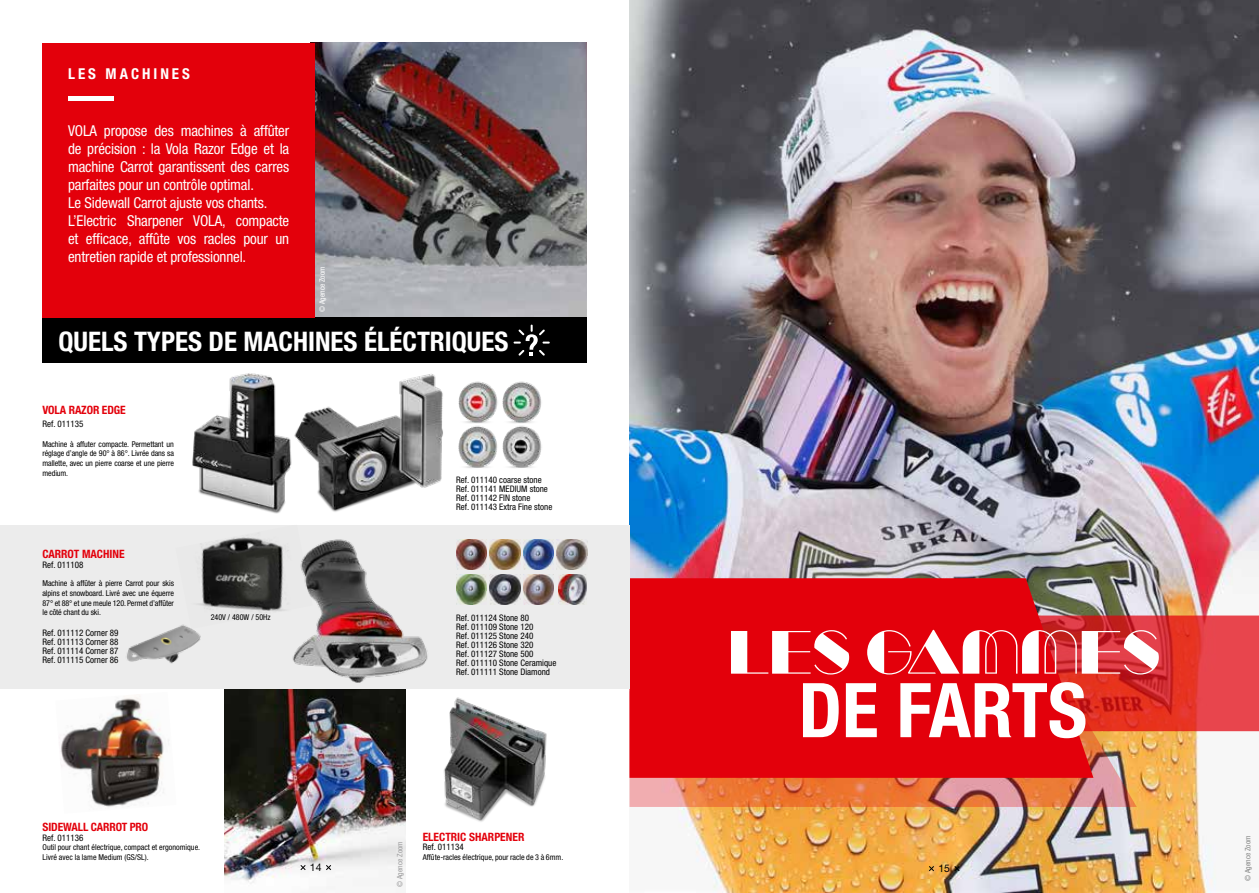
<style>
.page{position:relative;width:1259px;height:893px;background:#fff}
.page>*{position:absolute;margin:0;border:0;box-sizing:border-box;transform-origin:0 0}
.t1{font:58.05px "Manbow Solid";color:#fff}
.t2{font:700 condensed 27px "Helvetica Neue LT Std";color:#fff}
.t3{font:condensed 15px/18px "Helvetica Neue LT Std";letter-spacing:-.01em;color:#fff}
.t4{font:700 condensed 15px "Helvetica Neue LT Std";letter-spacing:.2em;color:#fff}
.t5{font:700 condensed 11.55px "Helvetica Neue LT Std";letter-spacing:-.01em;color:#e3000b}
.t6{font:10.5px "Helvetica Neue LT Std";color:#000}
.t7{font:condensed 9px/9px "Helvetica Neue LT Std";color:#000}
.t8{font:condensed 8.1px/9.6px "Helvetica Neue LT Std";color:#000;text-align:justify}
.t9{font:condensed 7.5px "Helvetica Neue LT Std";color:#868786}
.t10{font:condensed 7.5px "Helvetica Neue LT Std";color:#fff}
.t11{font:condensed 7.5px "Helvetica Neue LT Std";color:#9c9c9d}
</style>
<div class="page">
<img style="left:224px;top:689px;width:182px;height:195px">
<img style="left:315px;top:43px;width:272px;height:274px">
<img style="left:629px;top:0;width:630px;height:893px">
<svg style="left:629px;top:578px;width:464px;height:113px;background:#d8151d"></svg>
<svg style="left:629px;top:691px;width:507px;height:116px;background:#e13b2f"></svg>
<svg style="left:661px;top:615px;width:598px;height:116px;background:#e0151c"></svg>
<svg style="left:803px;top:682px;width:282px;height:56px"></svg>
<svg style="left:928px;top:866px;width:6px;height:5px"></svg>
<svg style="left:954px;top:866px;width:6px;height:5px"></svg>
<div style="left:0;top:525px;width:629px;height:164px;background:#ececec"></div>
<svg style="left:300px;top:865px;width:6px;height:5px"></svg>
<svg style="left:326px;top:865px;width:5px;height:5px"></svg>
<img style="left:192px;top:373px;width:97px;height:141px">
<img style="left:458px;top:381px;width:32px;height:37px">
<img style="left:490px;top:381px;width:52px;height:37px">
<img style="left:458px;top:418px;width:32px;height:50px">
<img style="left:490px;top:418px;width:52px;height:50px">
<img style="left:289px;top:374px;width:154px;height:138px">
<img style="left:256px;top:539px;width:172px;height:158px">
<img style="left:456px;top:539px;width:31px;height:30px">
<img style="left:490px;top:539px;width:30px;height:30px">
<img style="left:523px;top:539px;width:31px;height:30px">
<img style="left:557px;top:539px;width:30px;height:30px">
<img style="left:456px;top:574px;width:31px;height:30px">
<img style="left:490px;top:574px;width:30px;height:30px">
<img style="left:523px;top:574px;width:31px;height:30px">
<img style="left:558px;top:574px;width:28px;height:30px">
<img style="left:126px;top:628px;width:75px;height:36px">
<img style="left:175px;top:533px;width:138px;height:96px">
<img style="left:184px;top:593px;width:115px;height:28px">
<img style="left:59px;top:696px;width:110px;height:111px">
<img style="left:423px;top:689px;width:124px;height:133px">
<div style="left:43px;top:317px;width:544px;height:46px;background:#000"></div>
<div style="left:43px;top:43px;width:272px;height:274px;background:#e3000b"></div>
<div style="left:68px;top:96px;width:46px;height:5px;background:#fff"></div>
<svg style="left:513px;top:325px;width:37px;height:31px"></svg>
<h3 class="t4" style="left:68px;top:64px;width:123px">LES MACHINES</h3>
<p class="t3" style="left:68px;top:122px;width:223px">VOLA propose des machines à affûter de précision : la Vola Razor Edge et la machine Carrot garantissent des carres parfaites pour un contrôle optimal.<br>Le Sidewall Carrot ajuste vos chants.<br>L’Electric Sharpener VOLA, compacte et efficace, affûte vos racles pour un entretien rapide et professionnel.</p>
<p class="t10" style="left:318px;top:312px;width:47px;rotate:-90deg">© Agence Zoom</p>
<h2 class="t2" style="left:58px;top:325px;width:451px">QUELS TYPES DE MACHINES ÉLÉCTRIQUES</h2>
<h3 class="t5" style="left:42px;top:403px;width:85px">VOLA RAZOR EDGE</h3>
<p class="t7" style="left:42px;top:420px;width:42px">Ref. 011135</p>
<p class="t8" style="left:42px;top:439px;width:133px">Machine à affuter compacte. Permettant un réglage d’angle de 90° à 86°. Livrée dans sa mallette, avec un pierre coarse et une pierre medium.</p>
<h3 class="t5" style="left:42px;top:546px;width:84px">CARROT MACHINE</h3>
<p class="t7" style="left:42px;top:561px;width:42px">Ref. 011108</p>
<p class="t8" style="left:42px;top:579px;width:133px">Machine à affûter à pierre Carrot pour skis alpins et snowboard. Livré avec une équerre 87° et 88° et une meule 120. Permet d’affûter le côté chant du ski.</p>
<p class="t7" style="left:43px;top:628px;width:78px;text-align:justify">Ref. 011112 Corner 89<br>Ref. 011113 Corner 88<br>Ref. 011114 Corner 87<br>Ref. 011115 Corner 86</p>
<p class="t7" style="left:456px;top:475px;width:98px">Ref. 011140 coarse stone<br>Ref. 011141 MEDIUM stone<br>Ref. 011142 FIN stone<br>Ref. 011143 Extra Fine stone</p>
<p class="t8" style="left:211px;top:612px;width:61px">240V / 480W / 50Hz</p>
<p class="t7" style="left:456px;top:613px;width:102px">Ref. 011124 Stone 80<br>Ref. 011109 Stone 120<br>Ref. 011125 Stone 240<br>Ref. 011126 Stone 320<br>Ref. 011127 Stone 500<br>Ref. 011110 Stone Ceramique<br>Ref. 011111 Stone Diamond</p>
<h3 class="t5" style="left:43px;top:820px;width:107px">SIDEWALL CARROT PRO</h3>
<p class="t7" style="left:43px;top:833px;width:42px">Ref. 011136</p>
<p class="t8" style="left:43px;top:842px;width:159px">Outil pour chant électrique, compact et ergonomique.<br>Livré avec la lame Medium (GS/SL).</p>
<p class="t6" style="left:310px;top:860px;width:13px">14</p>
<p class="t11" style="left:395px;top:887px;width:47px;rotate:-90deg">© Agence Zoom</p>
<h3 class="t5" style="left:423px;top:830px;width:103px">ELECTRIC SHARPENER</h3>
<p class="t7" style="left:423px;top:843px;width:42px">Ref. 011134</p>
<p class="t8" style="left:423px;top:852px;width:142px">Affûte-racles électrique, pour racle de 3 à 6mm.</p>
<h1 class="t1" style="left:728px;top:618px;width:433px">LES GAMMES</h1>
<p class="t6" style="left:938px;top:862px;width:13px">15</p>
<p class="t9" style="left:1243px;top:881px;width:47px;rotate:-90deg">© Agence Zoom</p>
</div>
